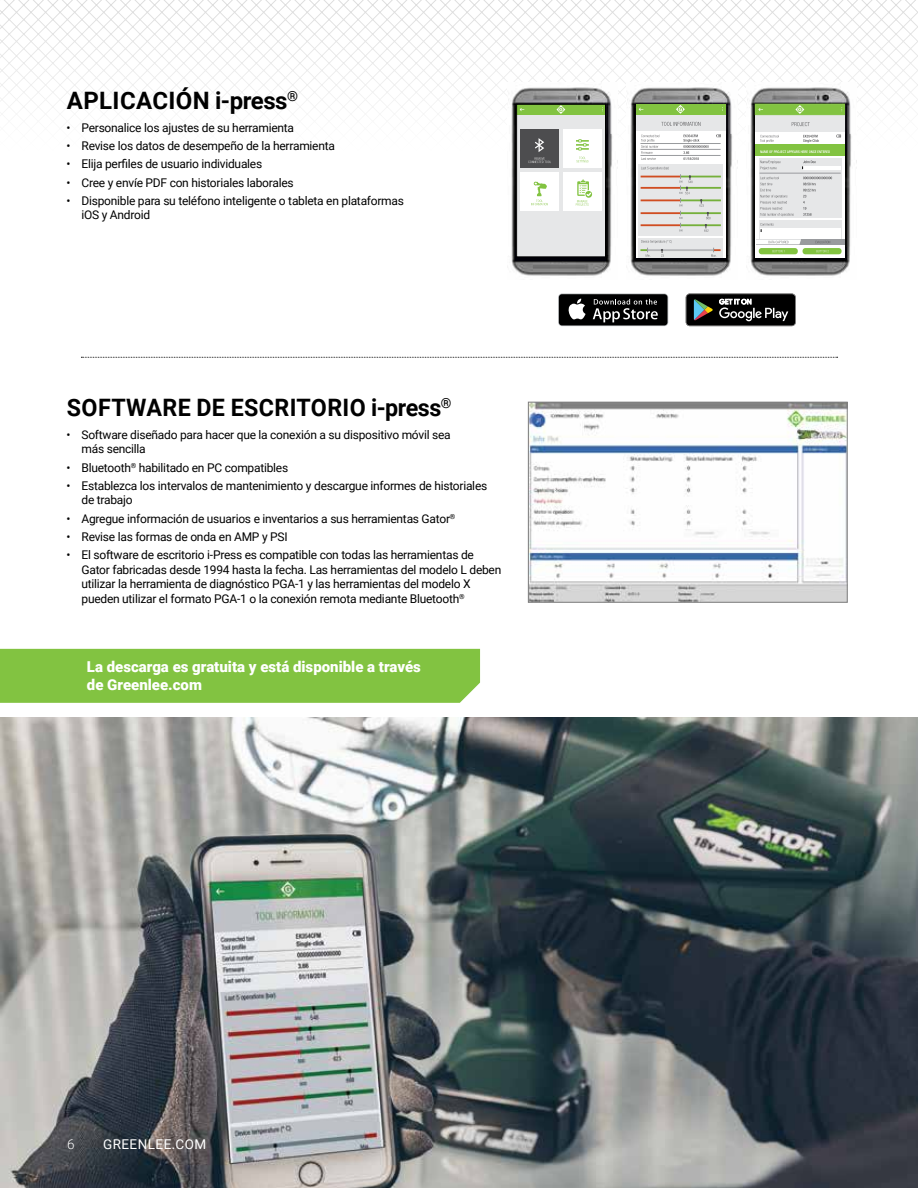
<style>
.page{position:relative;width:918px;height:1188px;background:#fff}
.page>*{position:absolute;margin:0;border:0;box-sizing:border-box;transform-origin:0 0}
.t1{font:700 24px "Roboto";letter-spacing:.015em;color:#000}
.t2{font:900 15px/18px "Roboto";color:#fff}
.t3{font:13.5px "Roboto";letter-spacing:.035em;color:#fff}
.t4{font:300 13.5px "Roboto";color:#fff}
.t5{font:12px/14.4px "Roboto";letter-spacing:-.02em;color:#000}
</style>
<div class="page">
<svg style="left:0;top:0;width:918px;height:108px"></svg>
<img style="left:0;top:717px;width:918px;height:471px">
<img style="left:530px;top:404px;width:316px;height:197px">
<div style="left:528px;top:402px;width:320px;height:201px;border:1px solid #808080"></div>
<svg style="left:81px;top:357px;width:757px;height:1px"></svg>
<div style="left:0;top:649px;width:480px;height:54px;background:#82c341"></div>
<img style="left:627px;top:82px;width:110px;height:194px">
<img style="left:747px;top:82px;width:110px;height:194px">
<img style="left:507px;top:82px;width:110px;height:194px">
<div style="left:516px;top:248px;width:90px;height:12px;background:#000007"></div>
<div style="left:635px;top:247px;width:90px;height:12px;background:#000007"></div>
<div style="left:757px;top:247px;width:90px;height:12px;background:#000007"></div>
<svg style="left:755px;top:132px;width:90px;height:126px"></svg>
<div style="left:636px;top:104px;width:89px;height:154px;background:#fff"></div>
<svg style="left:558px;top:294px;width:110px;height:32px"></svg>
<div style="left:559px;top:294px;width:108px;height:31px;background:#000;border-radius:3px"></div>
<svg style="left:568px;top:299px;width:18px;height:20px"></svg>
<svg style="left:593px;top:299px;width:65px;height:23px"></svg>
<svg style="left:686px;top:294px;width:110px;height:32px;background:#2c2d2c"></svg>
<div style="left:517px;top:114px;width:88px;height:143px;background:#e6e7e8"></div>
<div style="left:520px;top:172px;width:39px;height:39px;background:#fff"></div>
<div style="left:563px;top:172px;width:39px;height:39px;background:#fff"></div>
<div style="left:563px;top:129px;width:39px;height:39px;background:#fff"></div>
<svg style="left:576px;top:139px;width:13px;height:12px"></svg>
<div style="left:520px;top:129px;width:39px;height:39px;background:#4d4d4f"></div>
<div style="left:517px;top:104px;width:88px;height:11px;background:#82c341"></div>
<svg style="left:557px;top:106px;width:8px;height:8px"></svg>
<div style="left:517px;top:104px;width:89px;height:153px;border:1px solid #000"></div>
<svg style="left:531px;top:182px;width:17px;height:23px"></svg>
<svg style="left:575px;top:179px;width:17px;height:27px"></svg>
<svg style="left:576px;top:157px;width:12px;height:5px"></svg>
<svg style="left:528px;top:138px;width:23px;height:25px"></svg>
<div style="left:638px;top:238px;width:85px;height:20px;background:#e6e7e8"></div>
<hr style="left:648px;top:249px;width:66px;height:2px;background:#c9cacc">
<div style="left:638px;top:165px;width:85px;height:71px;background:#e6e7e8"></div>
<div style="left:636px;top:114px;width:89px;height:17px;background:#e6e7e8"></div>
<svg style="left:716px;top:134px;width:5px;height:3px"></svg>
<hr style="left:640px;top:143px;width:81px;height:1px;background:#999b9e">
<hr style="left:640px;top:149px;width:81px;height:1px;background:#999b9e">
<hr style="left:640px;top:155px;width:81px;height:1px;background:#999b9e">
<hr style="left:641px;top:176px;width:40px;height:1px;background:#e75525">
<hr style="left:681px;top:176px;width:40px;height:1px;background:#82c341">
<hr style="left:641px;top:212px;width:40px;height:2px;background:#e75525">
<hr style="left:681px;top:212px;width:40px;height:2px;background:#82c341">
<hr style="left:641px;top:224px;width:40px;height:2px;background:#e75525">
<hr style="left:681px;top:224px;width:40px;height:2px;background:#82c341">
<hr style="left:641px;top:187px;width:40px;height:2px;background:#e75525">
<hr style="left:681px;top:187px;width:40px;height:2px;background:#82c341">
<hr style="left:641px;top:199px;width:40px;height:2px;background:#e75525">
<hr style="left:681px;top:199px;width:40px;height:2px;background:#82c341">
<div style="left:636px;top:104px;width:89px;height:10px;background:#82c341"></div>
<svg style="left:676px;top:105px;width:9px;height:9px"></svg>
<svg style="left:711px;top:248px;width:10px;height:9px"></svg>
<svg style="left:640px;top:240px;width:32px;height:17px"></svg>
<svg style="left:679px;top:174px;width:14px;height:57px"></svg>
<svg style="left:699px;top:199px;width:12px;height:33px"></svg>
<svg style="left:641px;top:135px;width:68px;height:25px"></svg>
<svg style="left:641px;top:167px;width:28px;height:3px"></svg>
<svg style="left:661px;top:122px;width:40px;height:4px"></svg>
<div style="left:759px;top:159px;width:82px;height:59px;background:#e6e7e8"></div>
<hr style="left:802px;top:166px;width:39px;height:4px;background:#fff">
<div style="left:759px;top:220px;width:82px;height:25px;background:#e6e7e8"></div>
<div style="left:755px;top:115px;width:90px;height:17px;background:#e6e7e8"></div>
<div style="left:755px;top:144px;width:90px;height:11px;background:#82c341"></div>
<hr style="left:760px;top:173px;width:81px;height:1px;background:#999b9e">
<svg style="left:756px;top:245px;width:89px;height:13px"></svg>
<div style="left:759px;top:248px;width:39px;height:6px;background:#82c341;border-radius:3px"></div>
<div style="left:803px;top:248px;width:39px;height:6px;background:#82c341;border-radius:3px"></div>
<div style="left:760px;top:228px;width:80px;height:11px;background:#fff"></div>
<div style="left:756px;top:239px;width:89px;height:6px;background:#999b9e"></div>
<div style="left:755px;top:104px;width:90px;height:11px;background:#82c341"></div>
<svg style="left:795px;top:105px;width:9px;height:9px"></svg>
<svg style="left:773px;top:250px;width:10px;height:2px"></svg>
<svg style="left:816px;top:250px;width:13px;height:2px"></svg>
<svg style="left:756px;top:239px;width:45px;height:5px"></svg>
<svg style="left:815px;top:241px;width:15px;height:2px"></svg>
<svg style="left:792px;top:122px;width:18px;height:4px"></svg>
<svg style="left:760px;top:135px;width:59px;height:8px"></svg>
<svg style="left:760px;top:223px;width:14px;height:9px"></svg>
<svg style="left:760px;top:177px;width:72px;height:39px"></svg>
<svg style="left:760px;top:161px;width:56px;height:9px"></svg>
<svg style="left:760px;top:150px;width:70px;height:3px"></svg>
<h1 class="t1" style="left:67px;top:83px;width:233px">APLICACIÓN i‑press<sup>®</sup></h1>
<p class="t5" style="left:67px;top:120px;width:229px">• Personalice los ajustes de su herramienta</p>
<p class="t5" style="left:67px;top:138px;width:270px">• Revise los datos de desempeño de la herramienta</p>
<p class="t5" style="left:67px;top:157px;width:197px">• Elija perfiles de usuario individuales</p>
<p class="t5" style="left:67px;top:175px;width:229px">• Cree y envíe PDF con historiales laborales</p>
<p class="t5" style="left:82px;top:193px;width:324px;text-indent:-15px">• Disponible para su teléfono inteligente o tableta en plataformas iOS y Android</p>
<h1 class="t1" style="left:67px;top:390px;width:386px">SOFTWARE DE ESCRITORIO i‑press<sup>®</sup></h1>
<p class="t5" style="left:82px;top:427px;width:371px;text-indent:-15px">• Software diseñado para hacer que la conexión a su dispositivo móvil sea más sencilla</p>
<p class="t5" style="left:67px;top:460px;width:223px">• Bluetooth<sup>®</sup> habilitado en PC compatibles</p>
<p class="t5" style="left:82px;top:478px;width:407px;text-indent:-15px">• Establezca los intervalos de mantenimiento y descargue informes de historiales de trabajo</p>
<p class="t5" style="left:67px;top:511px;width:390px">• Agregue información de usuarios e inventarios a sus herramientas Gator<sup>®</sup></p>
<p class="t5" style="left:67px;top:529px;width:223px">• Revise las formas de onda en AMP y PSI</p>
<p class="t5" style="left:82px;top:547px;width:421px;text-indent:-15px">• El software de escritorio i-Press es compatible con todas las herramientas de Gator fabricadas desde 1994 hasta la fecha. Las herramientas del modelo L deben utilizar la herramienta de diagnóstico PGA-1 y las herramientas del modelo X pueden utilizar el formato PGA-1 o la conexión remota mediante Bluetooth<sup>®</sup></p>
<p class="t2" style="left:87px;top:657px;width:335px">La descarga es gratuita y está disponible a través de Greenlee.com</p>
<p class="t4" style="left:67px;top:1134px;width:9px">6</p>
<p class="t3" style="left:103px;top:1134px;width:105px">GREENLEE.COM</p>
</div>
